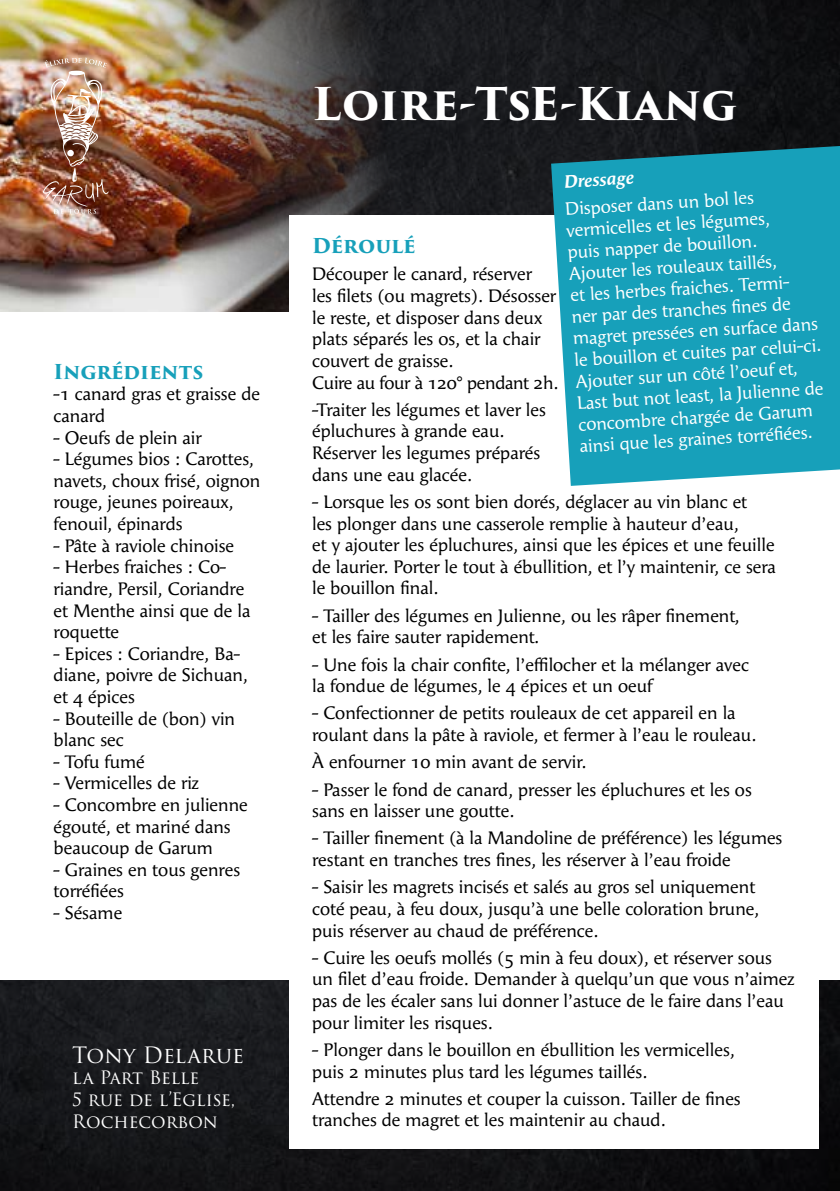
<style>
.page{position:relative;width:840px;height:1191px;background:#fff}
.page>*{position:absolute;margin:0;border:0;box-sizing:border-box;transform-origin:0 0}
.t1{font:700 44px "Trajan Pro 3";color:#fff}
.t2{font:22px "Trajan Pro 3";color:#fff}
.t3{font:700 20px "Trajan Pro 3";letter-spacing:-.01em;color:#17a0ba}
.t4{font:18px/21.6px "Angie";color:#000}
.t5{font:18px/21.6px "Angie";color:#fff}
.t6{font:18px/21.6px "Trajan Pro 3";color:#fff}
.t7{font:italic 700 18px "Angie";color:#fff}
</style>
<div class="page">
<img style="left:0;top:0;width:839px;height:1191px">
<img style="left:0;top:0;width:420px;height:312px">
<div style="left:0;top:312px;width:839px;height:668px;background:#fff"></div>
<div style="left:289px;top:215px;width:529px;height:934px;background:#fff"></div>
<svg style="left:550px;top:146px;width:289px;height:340px;fill:#17a0ba"></svg>
<img style="left:43px;top:58px;width:66px;height:156px">
<p class="t3" style="left:54px;top:357px;width:151px">Ingrédients</p>
<p class="t4" style="left:54px;top:384px;width:208px">-1 canard gras et graisse de canard</p>
<p class="t4" style="left:54px;top:427px;width:149px">- Oeufs de plein air</p>
<p class="t4" style="left:54px;top:449px;width:208px">- Légumes bios : Carottes, navets, choux frisé, oignon rouge, jeunes poireaux, fenouil, épinards</p>
<p class="t4" style="left:54px;top:535px;width:182px">- Pâte à raviole chinoise</p>
<p class="t4" style="left:54px;top:557px;width:198px">- Herbes fraiches : Co&shy;riandre, Persil, Coriandre et Menthe ainsi que de la roquette</p>
<p class="t4" style="left:54px;top:643px;width:196px">- Epices : Coriandre, Ba&shy;diane, poivre de Sichuan, et 4 épices</p>
<p class="t4" style="left:54px;top:708px;width:183px">- Bouteille de (bon) vin blanc sec</p>
<p class="t4" style="left:54px;top:751px;width:93px">- Tofu fumé</p>
<p class="t4" style="left:54px;top:773px;width:147px">- Vermicelles de riz</p>
<p class="t4" style="left:54px;top:794px;width:195px">- Concombre en julienne égouté, et mariné dans beaucoup de Garum</p>
<p class="t4" style="left:54px;top:859px;width:188px">- Graines en tous genres torréfiées</p>
<p class="t4" style="left:54px;top:902px;width:70px">- Sésame</p>
<p class="t2" style="left:72px;top:1039px;width:173px">Tony Delarue</p>
<p class="t6" style="left:72px;top:1068px;width:165px">la Part Belle<br>5 rue de l’Eglise,<br>Rochecorbon</p>
<h1 class="t1" style="left:312px;top:71px;width:427px">Loire-TsE-Kiang</h1>
<p class="t7" style="left:562px;top:172px;width:71px;rotate:-3deg">Dressage</p>
<p class="t5" style="left:564px;top:198px;width:250px;rotate:-3deg">Disposer dans un bol les vermicelles et les légumes,<br>puis napper de bouillon.<br>Ajouter les rouleaux taillés,<br>et les herbes fraiches. Termi&shy;ner par des tranches fi nes de magret pressées en surface dans le bouillon et cuites par celui-ci.<br>Ajouter sur un côté l’oeuf et,<br>Last but not least, la Julienne de concombre chargée de Garum ainsi que les graines torréfi ées.</p>
<p class="t3" style="left:312px;top:231px;width:105px">Déroulé</p>
<p class="t4" style="left:312px;top:264px;width:247px">Découper le canard, réserver<br>les filets (ou magrets). Désosser le reste, et disposer dans deux plats séparés les os, et la chair couvert de graisse.<br>Cuire au four à 120° pendant 2h.</p>
<p class="t4" style="left:312px;top:399px;width:235px">-Traiter les légumes et laver les épluchures à grande eau.<br>Réserver les legumes préparés dans une eau glacée.</p>
<p class="t4" style="left:312px;top:491px;width:465px">- Lorsque les os sont bien dorés, déglacer au vin blanc et<br>les plonger dans une casserole remplie à hauteur d’eau,<br>et y ajouter les épluchures, ainsi que les épices et une feuille de laurier. Porter le tout à ébullition, et l’y maintenir, ce sera le bouillon final.</p>
<p class="t4" style="left:312px;top:605px;width:429px">- Tailler des légumes en Julienne, ou les râper finement, et les faire sauter rapidement.</p>
<p class="t4" style="left:312px;top:654px;width:438px">- Une fois la chair confite, l’effilocher et la mélanger avec la fondue de légumes, le 4 épices et un oeuf</p>
<p class="t4" style="left:312px;top:703px;width:445px">- Confectionner de petits rouleaux de cet appareil en la roulant dans la pâte à raviole, et fermer à l’eau le rouleau.</p>
<p class="t4" style="left:312px;top:752px;width:275px">À enfourner 10 min avant de servir.</p>
<p class="t4" style="left:312px;top:779px;width:441px">- Passer le fond de canard, presser les épluchures et les os sans en laisser une goutte.</p>
<p class="t4" style="left:312px;top:828px;width:471px">- Tailler finement (à la Mandoline de préférence) les légumes restant en tranches tres fines, les réserver à l’eau froide</p>
<p class="t4" style="left:312px;top:877px;width:448px">- Saisir les magrets incisés et salés au gros sel uniquement coté peau, à feu doux, jusqu’à une belle coloration brune, puis réserver au chaud de préférence.</p>
<p class="t4" style="left:312px;top:947px;width:483px">- Cuire les oeufs mollés (5 min à feu doux), et réserver sous un filet d’eau froide. Demander à quelqu’un que vous n’aimez pas de les écaler sans lui donner l’astuce de le faire dans l’eau pour limiter les risques.</p>
<p class="t4" style="left:312px;top:1039px;width:424px">- Plonger dans le bouillon en ébullition les vermicelles, puis 2 minutes plus tard les légumes taillés.</p>
<p class="t4" style="left:312px;top:1088px;width:430px">Attendre 2 minutes et couper la cuisson. Tailler de fines tranches de magret et les maintenir au chaud.</p>
</div>
